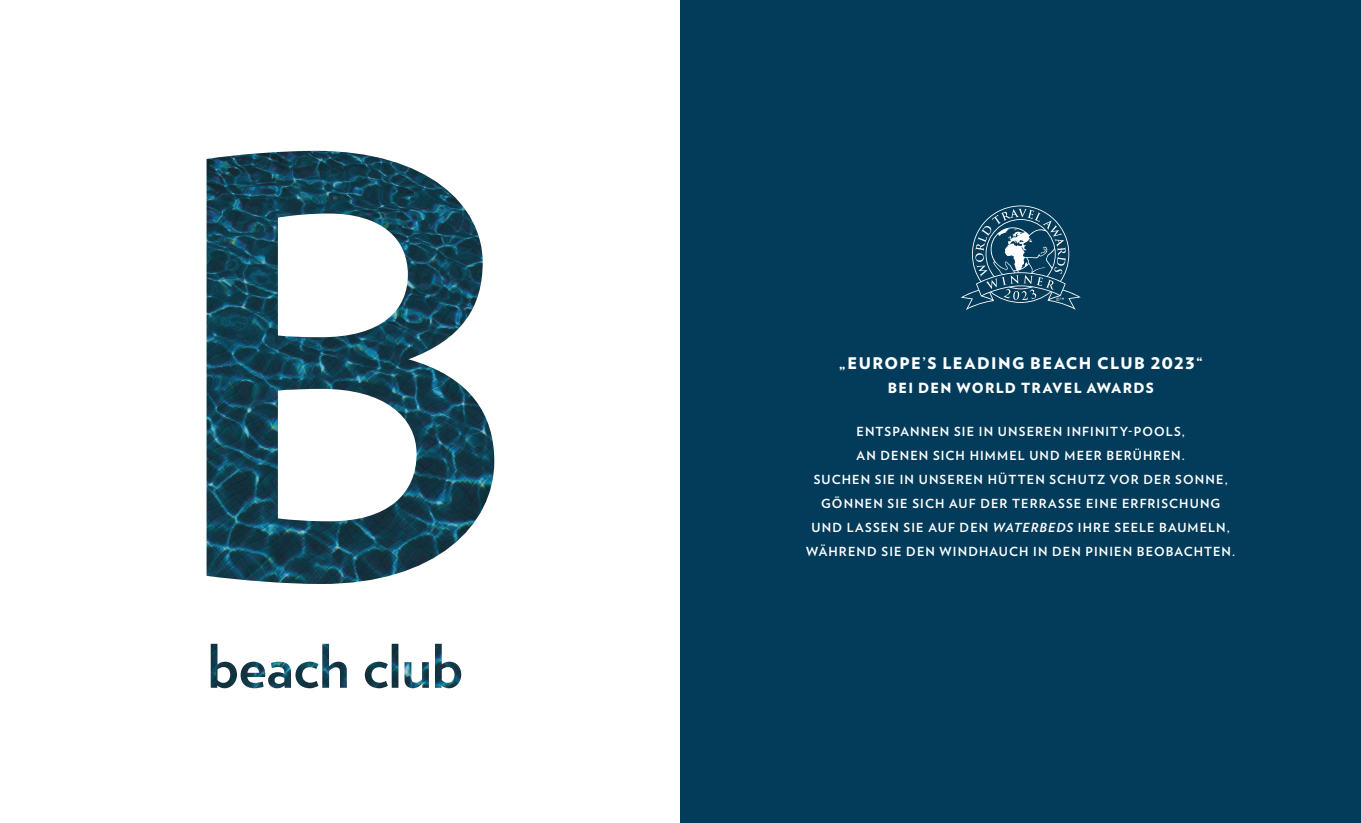
<style>
.page{position:relative;width:1361px;height:823px;background:#fff}
.page>*{position:absolute;margin:0;border:0;box-sizing:border-box;transform-origin:0 0}
.SEPARADOR_BLAU_-_Text_corregut_majúscula{font:900 16px "Verlag";letter-spacing:.085em;color:#fff}
.SEPARADOR_BLAU_-_Text_corregut_majúscula-2{font:900 14px "Verlag";letter-spacing:.09em;color:#fff}
.SEPARADOR_BLAU_-_Text_corregut_majúscula-3{font:700 12.5px/24px "Verlag";letter-spacing:.09em;color:#fff;text-align:center}
.s1{font-style:italic}
</style>
<div class="page">
<div style="left:680px;top:0;width:681px;height:822px;background:#033c5a"></div>
<img style="left:211px;top:643px;width:250px;height:44px">
<img style="left:207px;top:151px;width:287px;height:432px">
<svg style="left:961px;top:205px;width:119px;height:105px"></svg>
<p class="SEPARADOR_BLAU_-_Text_corregut_majúscula" style="left:839px;top:350px;width:365px">„EUROPE’S LEADING BEACH CLUB 2023“</p>
<p class="SEPARADOR_BLAU_-_Text_corregut_majúscula-2" style="left:888px;top:376px;width:267px">BEI DEN WORLD TRAVEL AWARDS</p>
<p class="SEPARADOR_BLAU_-_Text_corregut_majúscula-3" style="left:806px;top:418px;width:431px">ENTSPANNEN SIE IN UNSEREN INFINITY-POOLS,<br>AN DENEN SICH HIMMEL UND MEER BERÜHREN.<br>SUCHEN SIE IN UNSEREN HÜTTEN SCHUTZ VOR DER SONNE, GÖNNEN SIE SICH AUF DER TERRASSE EINE ERFRISCHUNG UND LASSEN SIE AUF DEN <span class="s1">WATERBEDS</span> IHRE SEELE BAUMELN, WÄHREND SIE DEN WINDHAUCH IN DEN PINIEN BEOBACHTEN.</p>
</div>
